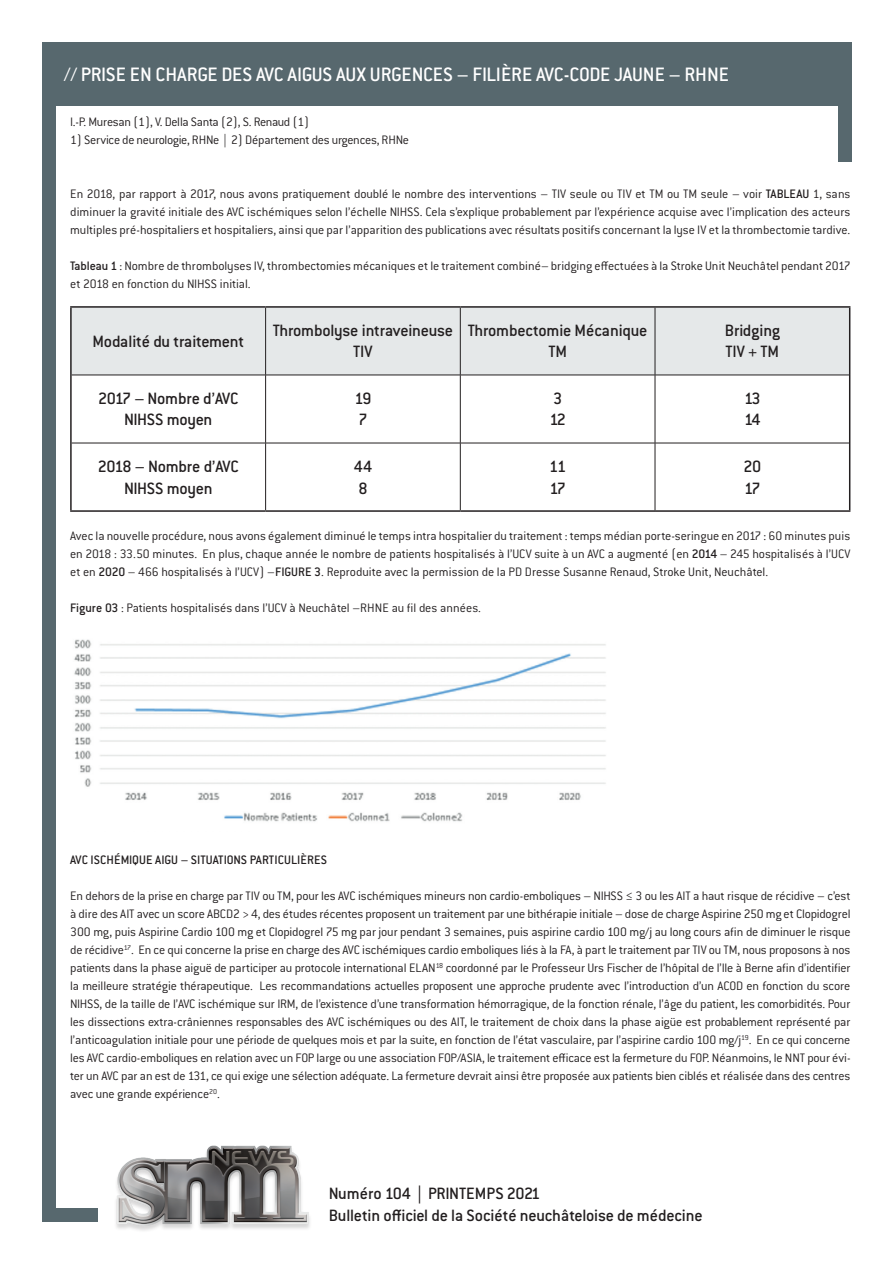
<style>
.page{position:relative;width:893px;height:1263px;background:#fff}
.page>*{position:absolute;margin:0;border:0;box-sizing:border-box;transform-origin:0 0}
.t1{font:500 21.3px "Conduit ITC Std";letter-spacing:-.01em;color:#fff}
.t2{font:500 18px/21.6px "Conduit ITC Std";letter-spacing:-.015em;color:#231f20}
.t3{font:300 13.5px/18px "Conduit ITC Std";letter-spacing:-.005em;color:#231f20;text-align:justify}
.t4{font:300 13.5px "Conduit ITC Std";letter-spacing:-.025em;color:#231f20}
.t5{font:500 13.5px "Conduit ITC Std";color:#231f20}
.s1{font-weight:500}
</style>
<div class="page">
<div style="left:43px;top:43px;width:807px;height:63px;background:#57686e"></div>
<div style="left:43px;top:43px;width:13px;height:1177px;background:#57686e"></div>
<div style="left:43px;top:1208px;width:55px;height:13px;background:#57686e"></div>
<img style="left:116px;top:1145px;width:194px;height:86px">
<div style="left:838px;top:43px;width:13px;height:119px;background:#57686e"></div>
<div style="left:72px;top:308px;width:777px;height:67px;background:#e5e8e9"></div>
<hr style="left:70px;top:306px;width:196px;height:2px;background:#231f20">
<hr style="left:70px;top:308px;width:2px;height:67px;background:#231f20">
<hr style="left:266px;top:306px;width:194px;height:2px;background:#231f20">
<hr style="left:460px;top:306px;width:195px;height:2px;background:#231f20">
<hr style="left:655px;top:306px;width:195px;height:2px;background:#231f20">
<hr style="left:849px;top:308px;width:1px;height:67px;background:#231f20">
<hr style="left:70px;top:375px;width:2px;height:68px;background:#231f20">
<hr style="left:849px;top:375px;width:1px;height:68px;background:#231f20">
<hr style="left:70px;top:443px;width:2px;height:67px;background:#231f20">
<hr style="left:849px;top:443px;width:1px;height:67px;background:#231f20">
<hr style="left:70px;top:510px;width:196px;height:2px;background:#231f20">
<hr style="left:266px;top:510px;width:194px;height:2px;background:#231f20">
<hr style="left:460px;top:510px;width:195px;height:2px;background:#231f20">
<hr style="left:655px;top:510px;width:195px;height:2px;background:#231f20">
<hr style="left:265px;top:308px;width:1px;height:67px;background:#231f20">
<hr style="left:460px;top:308px;width:1px;height:67px;background:#231f20">
<hr style="left:655px;top:308px;width:1px;height:67px;background:#231f20">
<hr style="left:72px;top:375px;width:194px;height:1px;background:#231f20">
<hr style="left:266px;top:375px;width:194px;height:1px;background:#231f20">
<hr style="left:265px;top:375px;width:1px;height:68px;background:#231f20">
<hr style="left:460px;top:375px;width:195px;height:1px;background:#231f20">
<hr style="left:460px;top:375px;width:1px;height:68px;background:#231f20">
<hr style="left:655px;top:375px;width:194px;height:1px;background:#231f20">
<hr style="left:655px;top:375px;width:1px;height:68px;background:#231f20">
<hr style="left:72px;top:443px;width:194px;height:1px;background:#231f20">
<hr style="left:266px;top:443px;width:194px;height:1px;background:#231f20">
<hr style="left:265px;top:443px;width:1px;height:67px;background:#231f20">
<hr style="left:460px;top:443px;width:195px;height:1px;background:#231f20">
<hr style="left:460px;top:443px;width:1px;height:67px;background:#231f20">
<hr style="left:655px;top:443px;width:194px;height:1px;background:#231f20">
<hr style="left:655px;top:443px;width:1px;height:67px;background:#231f20">
<img style="left:74px;top:639px;width:532px;height:183px">
<h1 class="t1" style="left:64px;top:62px;width:667px">// PRISE EN CHARGE DES AVC AIGUS AUX URGENCES – FILIÈRE AVC-CODE JAUNE – RHNE</h1>
<p class="t4" style="left:70px;top:114px;width:241px">I.-P. Muresan (1), V. Della Santa (2), S. Renaud (1)</p>
<p class="t3" style="left:70px;top:130px;width:340px">1) Service de neurologie, RHNe | 2) Département des urgences, RHNe</p>
<p class="t3" style="left:70px;top:184px;width:782px">En 2018, par rapport à 2017, nous avons pratiquement doublé le nombre des interventions – TIV seule ou TIV et TM ou TM seule – voir <span class="s1">TABLEAU</span> 1, sans diminuer la gravité initiale des AVC ischémiques selon l’échelle NIHSS. Cela s’explique probablement par l’expérience acquise avec l’implication des acteurs multiples pré-hospitaliers et hospitaliers, ainsi que par l’apparition des publications avec résultats positifs concernant la lyse IV et la thrombectomie tardive.</p>
<p class="t3" style="left:70px;top:256px;width:782px"><span class="s1">Tableau 1</span> : Nombre de thrombolyses IV, thrombectomies mécaniques et le traitement combiné– bridging effectuées à la Stroke Unit Neuchâtel pendant 2017 et 2018 en fonction du NIHSS initial.</p>
<h2 class="t2" style="left:93px;top:330px;width:153px">Modalité du traitement</h2>
<h2 class="t2" style="left:273px;top:319px;width:182px;text-align:center">Thrombolyse intraveineuse<br>TIV</h2>
<h2 class="t2" style="left:468px;top:319px;width:181px;text-align:center">Thrombectomie Mécanique<br>TM</h2>
<h2 class="t2" style="left:725px;top:319px;width:57px">Bridging<br>TIV + TM</h2>
<h2 class="t2" style="left:98px;top:387px;width:142px;text-align:center">2017 – Nombre d’AVC<br>NIHSS moyen</h2>
<h2 class="t2" style="left:354px;top:387px;width:19px">19<br>7</h2>
<h2 class="t2" style="left:549px;top:387px;width:18px">3<br>12</h2>
<h2 class="t2" style="left:744px;top:387px;width:18px">13<br>14</h2>
<h2 class="t2" style="left:98px;top:455px;width:143px;text-align:center">2018 – Nombre d’AVC<br>NIHSS moyen</h2>
<h2 class="t2" style="left:354px;top:455px;width:20px">44<br>8</h2>
<h2 class="t2" style="left:549px;top:455px;width:19px">11<br>17</h2>
<h2 class="t2" style="left:743px;top:455px;width:19px">20<br>17</h2>
<p class="t3" style="left:70px;top:526px;width:782px">Avec la nouvelle procédure, nous avons également diminué le temps intra hospitalier du traitement : temps médian porte-seringue en 2017 : 60 minutes puis en 2018 : 33.50 minutes. En plus, chaque année le nombre de patients hospitalisés à l’UCV suite à un AVC a augmenté (en <span class="s1">2014</span> – 245 hospitalisés à l’UCV et en <span class="s1">2020</span> – 466 hospitalisés à l’UCV) –<span class="s1">FIGURE 3</span>. Reproduite avec la permission de la PD Dresse Susanne Renaud, Stroke Unit, Neuchâtel.</p>
<p class="t3" style="left:70px;top:598px;width:412px"><span class="s1">Figure 03</span> : Patients hospitalisés dans l’UCV à Neuchâtel –RHNE au fil des années.</p>
<p class="t5" style="left:70px;top:852px;width:258px">AVC ISCHÉMIQUE AIGU – SITUATIONS PARTICULIÈRES</p>
<p class="t3" style="left:70px;top:886px;width:782px">En dehors de la prise en charge par TIV ou TM, pour les AVC ischémiques mineurs non cardio-emboliques – NIHSS ≤ 3 ou les AIT a haut risque de récidive – c’est à dire des AIT avec un score ABCD2 &gt; 4, des études récentes proposent un traitement par une bithérapie initiale – dose de charge Aspirine 250 mg et Clopidogrel 300 mg, puis Aspirine Cardio 100 mg et Clopidogrel 75 mg par jour pendant 3 semaines, puis aspirine cardio 100 mg/j au long cours afin de diminuer le risque de récidive<sup>17</sup>. En ce qui concerne la prise en charge des AVC ischémiques cardio emboliques liés à la FA, à part le traitement par TIV ou TM, nous proposons à nos patients dans la phase aiguë de participer au protocole international ELAN<sup>18</sup> coordonné par le Professeur Urs Fischer de l’hôpital de l’Ile à Berne afin d’identifier la meilleure stratégie thérapeutique. Les recommandations actuelles proposent une approche prudente avec l’introduction d’un ACOD en fonction du score NIHSS, de la taille de l’AVC ischémique sur IRM, de l’existence d’une transformation hémorragique, de la fonction rénale, l’âge du patient, les comorbidités. Pour les dissections extra-crâniennes responsables des AVC ischémiques ou des AIT, le traitement de choix dans la phase aigüe est probablement représenté par l’anticoagulation initiale pour une période de quelques mois et par la suite, en fonction de l’état vasculaire, par l’aspirine cardio 100 mg/j<sup>19</sup>. En ce qui concerne les AVC cardio-emboliques en relation avec un FOP large ou une association FOP/ASIA, le traitement efficace est la fermeture du FOP. Néanmoins, le NNT pour évi&shy;ter un AVC par an est de 131, ce qui exige une sélection adéquate. La fermeture devrait ainsi être proposée aux patients bien ciblés et réalisée dans des centres avec une grande expérience<sup>20</sup>.</p>
<h2 class="t2" style="left:329px;top:1182px;width:375px">Numéro 104 | PRINTEMPS 2021<br>Bulletin officiel de la Société neuchâteloise de médecine</h2>
</div>
